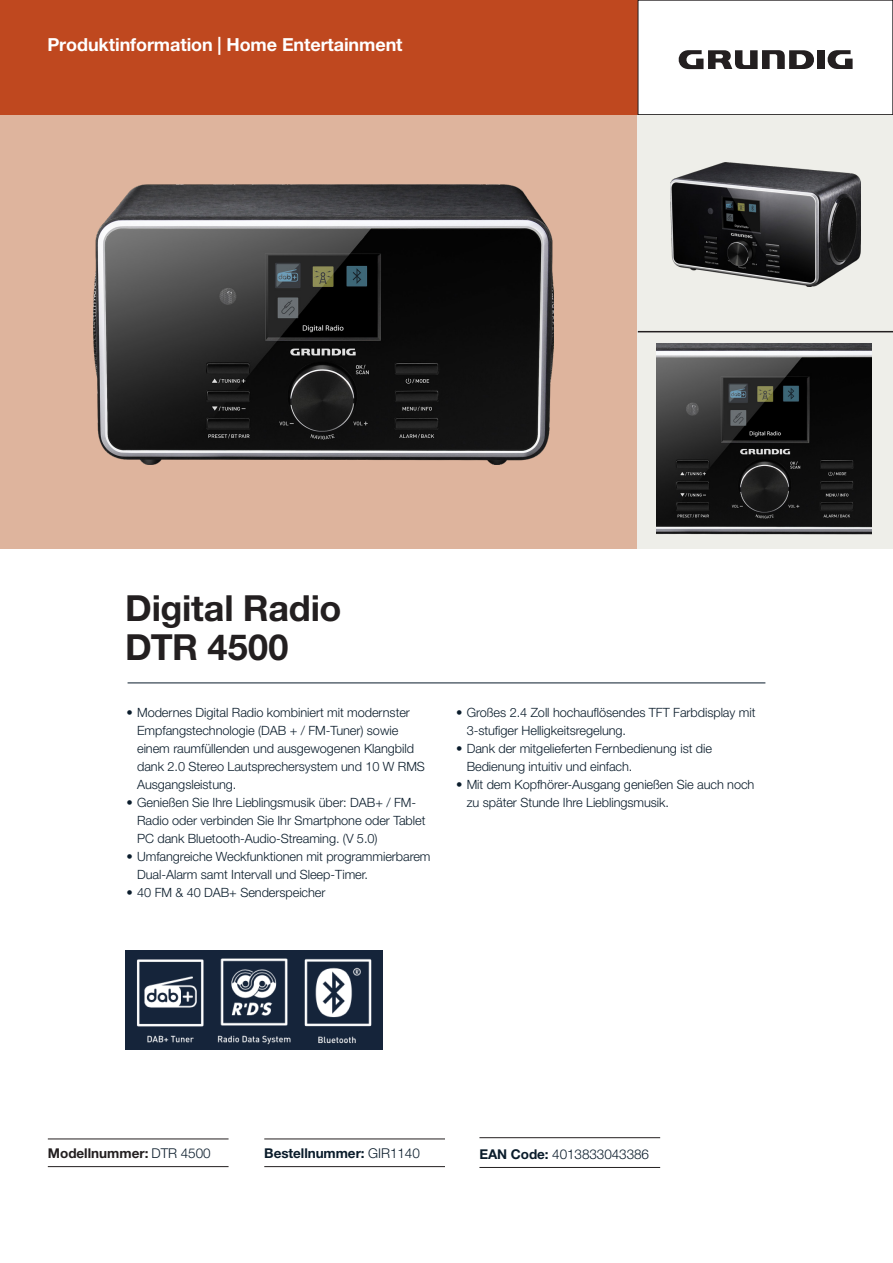
<style>
.page{position:relative;width:893px;height:1263px;background:#fff}
.page>*{position:absolute;margin:0;border:0;box-sizing:border-box;transform-origin:0 0}
.Urun_Adı_Model_Kodu{font:700 36px "Helvetica Neue LT Pro";letter-spacing:-.01em;color:#231f20}
.Data_Sheet___Home_Ap{font:700 18px "Helvetica Neue LT Pro";letter-spacing:-.005em;color:#fff}
.t1{font:700 13.5px "Helvetica Neue LT Pro";letter-spacing:-.005em;color:#0a1c2b}
.t2{font:300 13.5px "Helvetica Neue LT Pro";letter-spacing:-.005em;color:#0a1c2b}
.t3{font:700 13.5px "Helvetica Neue LT Pro";color:#231f20}
.t4{font:300 12.75px/18px "Helvetica Neue LT Pro";letter-spacing:-.005em;color:#0a1c2b}
.s1{font-weight:300;color:#0a1c2b}
.s2{font-weight:300}
.s3{font-weight:700}
</style>
<div class="page">
<div style="left:0;top:0;width:638px;height:115px;background:#bf481f"></div>
<hr style="left:264px;top:1139px;width:181px;height:1px;background:#231f20">
<hr style="left:264px;top:1166px;width:181px;height:1px;background:#231f20">
<hr style="left:48px;top:1139px;width:181px;height:1px;background:#231f20">
<hr style="left:48px;top:1166px;width:181px;height:1px;background:#231f20">
<hr style="left:479px;top:1137px;width:181px;height:1px;background:#231f20">
<hr style="left:479px;top:1167px;width:181px;height:1px;background:#231f20">
<hr style="left:128px;top:683px;width:637px;height:1px;background:#0a1c2b">
<div style="left:817px;top:50px;width:8px;height:19px;background:#231f20"></div>
<svg style="left:679px;top:50px;width:135px;height:19px"></svg>
<svg style="left:827px;top:50px;width:26px;height:19px"></svg>
<div style="left:638px;top:0;width:255px;height:115px;border:1px solid #231f20"></div>
<div style="left:0;top:115px;width:893px;height:434px;background:#deb49d"></div>
<img style="left:94px;top:185px;width:459px;height:280px">
<div style="left:638px;top:115px;width:255px;height:433px;background:#eeeee9"></div>
<img style="left:670px;top:163px;width:191px;height:124px">
<hr style="left:638px;top:331px;width:255px;height:1px;background:#231f20">
<img style="left:657px;top:344px;width:215px;height:191px">
<img style="left:126px;top:951px;width:256px;height:99px">
<p class="Data_Sheet___Home_Ap" style="left:47px;top:34px;width:357px">Produktinformation | Home Entertainment</p>
<p class="Urun_Adı_Model_Kodu" style="left:125px;top:586px;width:218px">Digital Radio</p>
<p class="Urun_Adı_Model_Kodu" style="left:125px;top:625px;width:165px">DTR 4500</p>
<p class="t4" style="left:137px;top:703px;width:289px;text-indent:-11px">• Modernes Digital Radio kombiniert mit modernster Empfangstechnologie (DAB + / FM-Tuner) sowie einem raumfüllenden und ausgewogenen Klangbild dank 2.0 Stereo Lautsprechersystem und 10 W RMS Ausgangsleistung.</p>
<p class="t4" style="left:137px;top:793px;width:290px;text-indent:-11px">• Genießen Sie Ihre Lieblingsmusik über: DAB+ / FM-<br>Radio oder verbinden Sie Ihr Smartphone oder Tablet<br>PC dank Bluetooth-Audio-Streaming. (V 5.0)</p>
<p class="t4" style="left:137px;top:847px;width:295px;text-indent:-11px">• Umfangreiche Weckfunktionen mit programmierbarem<br>Dual-Alarm samt Intervall und Sleep-Timer.</p>
<p class="t4" style="left:126px;top:883px;width:201px">• 40 FM &amp; 40 DAB+ Senderspeicher</p>
<p class="t4" style="left:467px;top:703px;width:290px;text-indent:-11px">• Großes 2.4 Zoll hochauflösendes TFT Farbdisplay mit<br>3-stufiger Helligkeitsregelung.</p>
<p class="t4" style="left:467px;top:739px;width:247px;text-indent:-11px">• Dank der mitgelieferten Fernbedienung ist die<br>Bedienung intuitiv und einfach.</p>
<p class="t4" style="left:467px;top:775px;width:289px;text-indent:-11px">• Mit dem Kopfhörer-Ausgang genießen Sie auch noch zu später Stunde Ihre Lieblingsmusik.</p>
<p class="t3" style="left:48px;top:1145px;width:164px">Modellnummer: <span class="s1">DTR 4500</span></p>
<p class="t1" style="left:264px;top:1145px;width:157px">Bestellnummer: <span class="s2">GIR1140</span></p>
<p class="t2" style="left:479px;top:1145px;width:171px"><span class="s3">EAN Code:</span> 4013833043386</p>
</div>
